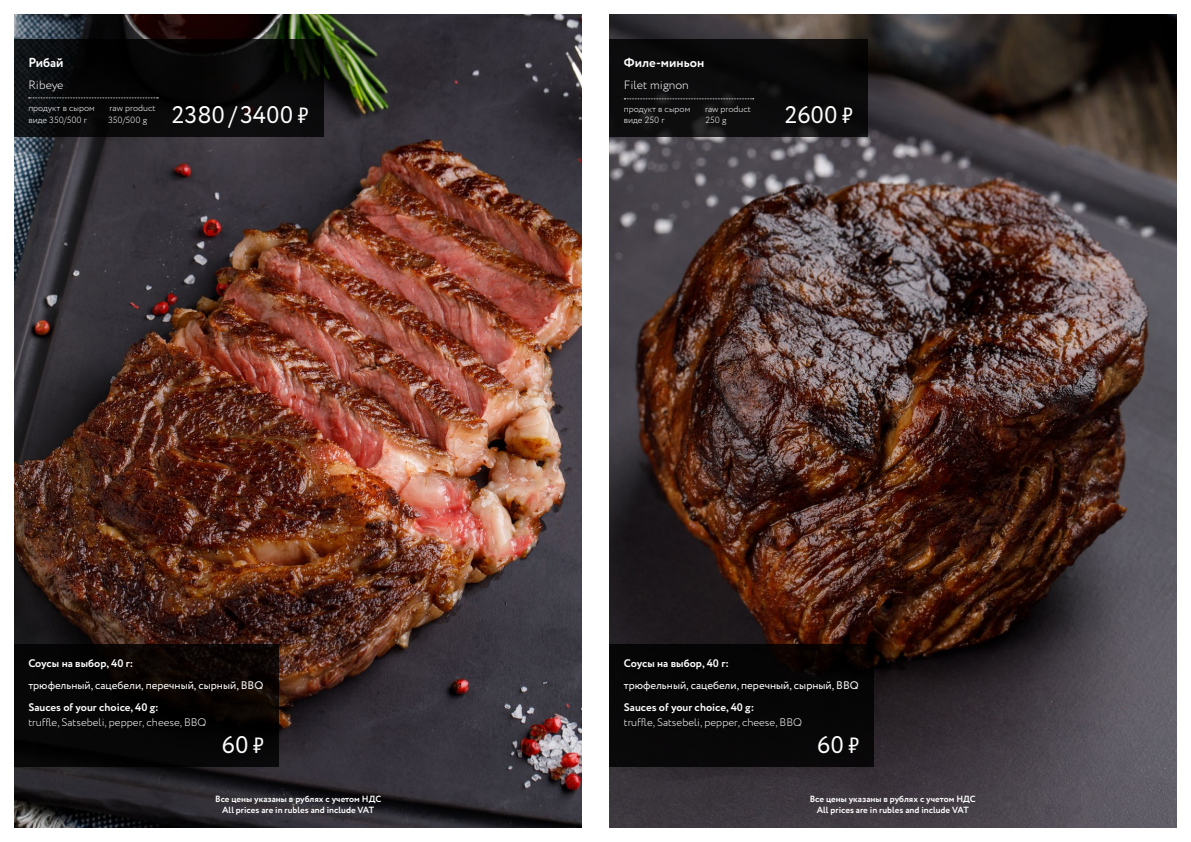
<style>
.page{position:relative;width:1191px;height:842px;background:#fff}
.page>*{position:absolute;margin:0;border:0;box-sizing:border-box;transform-origin:0 0}
.t1{font:24px "Circe";color:#fff}
.t2{font:700 13px "Circe";color:#fff}
.t3{font:300 12px "Circe";color:#fff}
.t4{font:700 11px "Circe";color:#fff}
.t5{font:11px "Circe";color:#fff}
.t6{font:300 11px "Circe";color:#fff}
.t7{font:700 9px/11px "Circe";color:#fff;text-align:center}
.t8{font:300 9px "Circe";color:#fff}
.s1{font-family:"PT Rouble Sans"}
</style>
<div class="page">
<img style="left:609px;top:14px;width:567px;height:814px">
<img style="left:14px;top:14px;width:567px;height:814px">
<div style="left:14px;top:644px;width:265px;height:123px;background:#070605"></div>
<svg style="left:14px;top:40px;width:309px;height:97px;background:#09090a"></svg>
<svg style="left:29px;top:98px;width:129px;height:1px"></svg>
<div style="left:609px;top:644px;width:265px;height:123px;background:#080607"></div>
<div style="left:609px;top:40px;width:258px;height:97px;background:#0c0c0d"></div>
<svg style="left:624px;top:98px;width:130px;height:1px"></svg>
<h2 class="t2" style="left:28px;top:54px;width:37px">Рибай</h2>
<h3 class="t3" style="left:28px;top:77px;width:37px">Ribeye</h3>
<h2 class="t2" style="left:624px;top:54px;width:82px">Филе-миньон</h2>
<h3 class="t3" style="left:624px;top:77px;width:67px">Filet mignon</h3>
<p class="t8" style="left:28px;top:102px;width:68px">продукт в сыром</p>
<p class="t8" style="left:110px;top:102px;width:47px">raw product</p>
<p class="t8" style="left:28px;top:114px;width:60px">виде 350/500 г</p>
<p class="t8" style="left:108px;top:114px;width:40px">350/500 g</p>
<h1 class="t1" style="left:172px;top:99px;width:139px">2380 / 3400 <span class="s1">5</span></h1>
<p class="t8" style="left:624px;top:103px;width:68px">продукт в сыром</p>
<p class="t8" style="left:705px;top:103px;width:47px">raw product</p>
<p class="t8" style="left:624px;top:114px;width:42px">виде 250 г</p>
<p class="t8" style="left:705px;top:114px;width:23px">250 g</p>
<h1 class="t1" style="left:784px;top:99px;width:70px">2600 <span class="s1">5</span></h1>
<p class="t4" style="left:28px;top:656px;width:107px">Соусы на выбор, 40 г:</p>
<p class="t5" style="left:28px;top:677px;width:236px">трюфельный, сацебели, перечный, сырный, BBQ</p>
<p class="t4" style="left:28px;top:700px;width:132px">Sauces of your choice, 40 g:</p>
<p class="t6" style="left:28px;top:715px;width:180px">truffle, Satsebeli, pepper, cheese, BBQ</p>
<h1 class="t1" style="left:222px;top:728px;width:44px">60<span class="s1">5</span></h1>
<p class="t4" style="left:624px;top:656px;width:107px">Соусы на выбор, 40 г:</p>
<p class="t5" style="left:624px;top:677px;width:236px">трюфельный, сацебели, перечный, сырный, BBQ</p>
<p class="t4" style="left:624px;top:700px;width:132px">Sauces of your choice, 40 g:</p>
<p class="t6" style="left:624px;top:715px;width:180px">truffle, Satsebeli, pepper, cheese, BBQ</p>
<h1 class="t1" style="left:817px;top:728px;width:44px">60<span class="s1">5</span></h1>
<p class="t7" style="left:215px;top:794px;width:168px">Все цены указаны в рублях с учетом НДС<br>All prices are in rubles and include VAT</p>
<p class="t7" style="left:809px;top:794px;width:168px">Все цены указаны в рублях с учетом НДС<br>All prices are in rubles and include VAT</p>
</div>
